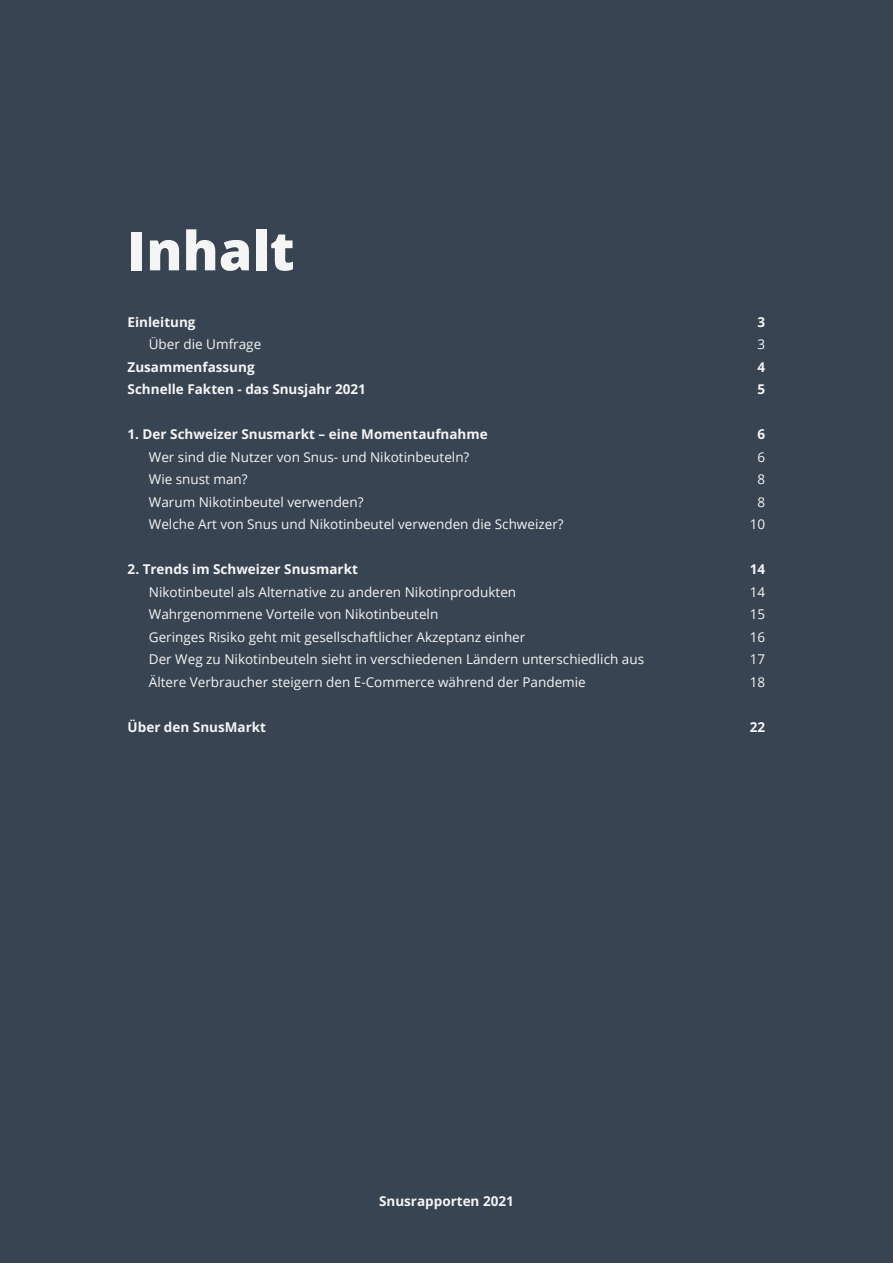
<style>
.page{position:relative;width:893px;height:1263px;background:#384451}
.page>*{position:absolute;margin:0;border:0;box-sizing:border-box;transform-origin:0 0}
.t1{font:800 54px "Open Sans";color:#f5f5f6}
.t2{font:13.5px "Open Sans";color:#f5f5f6}
.t3{font:700 13.5px "Open Sans";color:#f5f5f6}
</style>
<div class="page">
<h1 class="t1" style="left:128px;top:214px;width:169px">Inhalt</h1>
<p class="t3" style="left:128px;top:313px;width:69px">Einleitung</p>
<p class="t3" style="left:757px;top:313px;width:9px">3</p>
<p class="t2" style="left:149px;top:335px;width:114px">Über die Umfrage</p>
<p class="t2" style="left:757px;top:335px;width:9px">3</p>
<p class="t3" style="left:128px;top:358px;width:129px">Zusammenfassung</p>
<p class="t3" style="left:757px;top:358px;width:9px">4</p>
<p class="t3" style="left:128px;top:380px;width:240px">Schnelle Fakten - das Snusjahr 2021</p>
<p class="t3" style="left:757px;top:380px;width:9px">5</p>
<p class="t3" style="left:128px;top:425px;width:362px">1. Der Schweizer Snusmarkt – eine Momentaufnahme</p>
<p class="t3" style="left:757px;top:425px;width:9px">6</p>
<p class="t2" style="left:149px;top:448px;width:322px">Wer sind die Nutzer von Snus- und Nikotinbeuteln?</p>
<p class="t2" style="left:757px;top:448px;width:9px">6</p>
<p class="t2" style="left:149px;top:470px;width:100px">Wie snust man?</p>
<p class="t2" style="left:757px;top:470px;width:9px">8</p>
<p class="t2" style="left:149px;top:493px;width:216px">Warum Nikotinbeutel verwenden?</p>
<p class="t2" style="left:757px;top:493px;width:9px">8</p>
<p class="t2" style="left:149px;top:515px;width:416px">Welche Art von Snus und Nikotinbeutel verwenden die Schweizer?</p>
<p class="t2" style="left:750px;top:515px;width:17px">10</p>
<p class="t3" style="left:128px;top:560px;width:232px">2. Trends im Schweizer Snusmarkt</p>
<p class="t3" style="left:750px;top:560px;width:17px">14</p>
<p class="t2" style="left:149px;top:583px;width:369px">Nikotinbeutel als Alternative zu anderen Nikotinprodukten</p>
<p class="t2" style="left:750px;top:583px;width:17px">14</p>
<p class="t2" style="left:149px;top:605px;width:291px">Wahrgenommene Vorteile von Nikotinbeuteln</p>
<p class="t2" style="left:750px;top:605px;width:17px">15</p>
<p class="t2" style="left:149px;top:628px;width:378px">Geringes Risiko geht mit gesellschaftlicher Akzeptanz einher</p>
<p class="t2" style="left:750px;top:628px;width:17px">16</p>
<p class="t2" style="left:149px;top:650px;width:497px">Der Weg zu Nikotinbeuteln sieht in verschiedenen Ländern unterschiedlich aus</p>
<p class="t2" style="left:750px;top:650px;width:17px">17</p>
<p class="t2" style="left:149px;top:673px;width:438px">Ältere Verbraucher steigern den E-Commerce während der Pandemie</p>
<p class="t2" style="left:750px;top:673px;width:17px">18</p>
<p class="t3" style="left:128px;top:718px;width:140px">Über den SnusMarkt</p>
<p class="t3" style="left:750px;top:718px;width:17px">22</p>
<p class="t3" style="left:379px;top:1192px;width:136px">Snusrapporten 2021</p>
</div>
